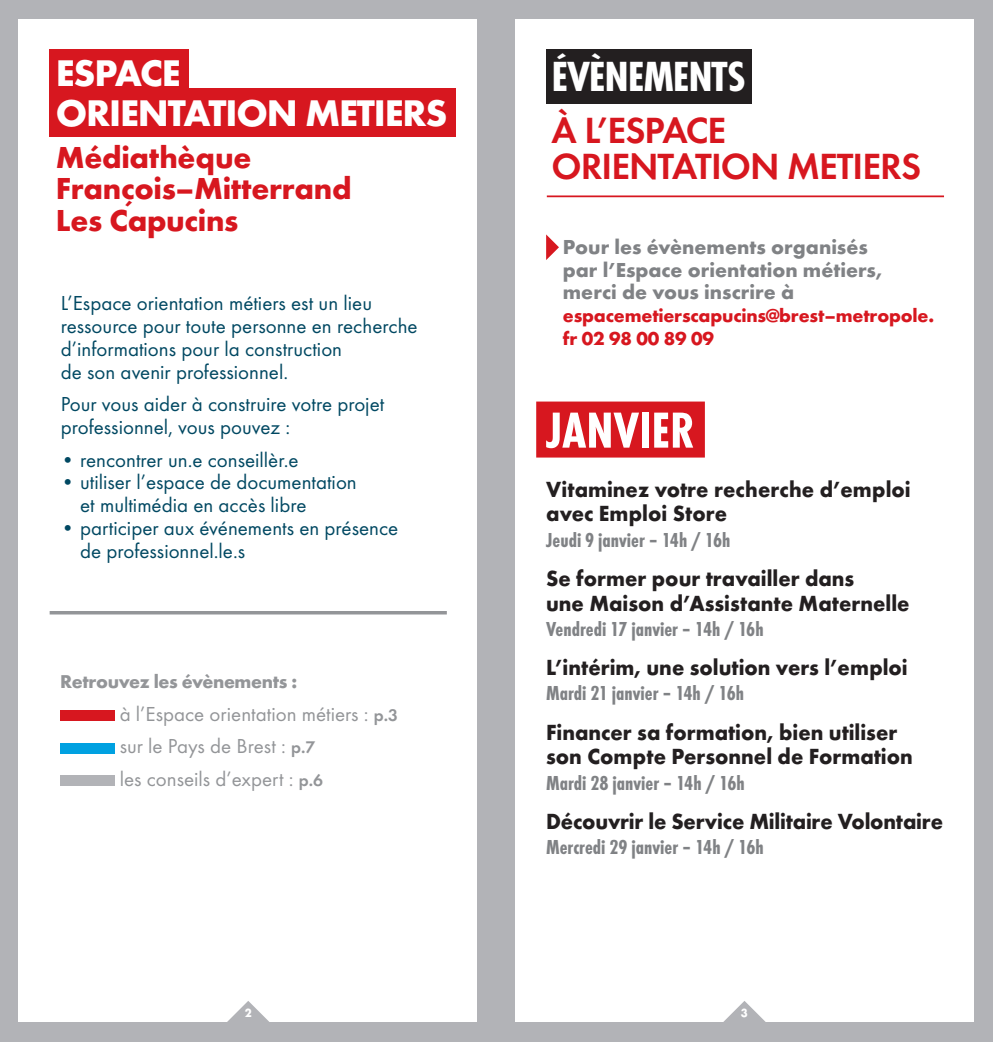
<style>
.page{position:relative;width:993px;height:1042px;background:#fff}
.page>*{position:absolute;margin:0;border:0;box-sizing:border-box;transform-origin:0 0}
.t1{font:700 condensed 52.5px "Futura T";color:#fff}
.t2{font:700 condensed 43.75px "Futura T";letter-spacing:-.025em;color:#fff;scale:1.08 1}
.t3{font:700 38.5px/40.2px "Futura T";letter-spacing:-.03em;color:#fff}
.t4{font:600 37.8px/36.8px "Futura T";letter-spacing:-.025em;color:#d7171f}
.t5{font:700 31.5px/31.5px "Futura T";letter-spacing:-.01em;color:#d7171f}
.t6{font:700 22.75px/24.5px "Futura T";color:#231f20;scale:.95 1}
.t7{font:21px/22.8px "Futura T";color:#004862}
.t8{font:700 condensed 21px "Futura T";color:#808285}
.t9{font:700 21px/22.8px "Futura T";color:#808285}
.t10{font:21px/32.7px "Futura T";color:#939598}
.t11{font:700 19.25px/22.8px "Futura T";letter-spacing:-.01em;color:#d7171f}
.t12{font:700 19.25px "Futura T";letter-spacing:-.02em;color:#939598}
.t13{font:700 12.25px "Futura T";color:#fff;scale:.95 1}
.s1{font-weight:600;font-size:17.5px}
</style>
<div class="page">
<div style="left:0;top:0;width:496px;height:1042px;background:#b2b3b7"></div>
<div style="left:496px;top:0;width:496px;height:1042px;background:#b2b3b7"></div>
<div style="left:19px;top:19px;width:458px;height:1002px;background:#fff"></div>
<div style="left:515px;top:19px;width:458px;height:1002px;background:#fff"></div>
<svg style="left:219px;top:1001px;width:58px;height:21px"></svg>
<svg style="left:715px;top:1001px;width:58px;height:21px"></svg>
<div style="left:60px;top:710px;width:54px;height:10px;background:#d7171f"></div>
<div style="left:60px;top:743px;width:54px;height:10px;background:#00a1e1"></div>
<div style="left:60px;top:775px;width:54px;height:11px;background:#b2b3b7"></div>
<div style="left:50px;top:50px;width:139px;height:55px;background:#d7171f"></div>
<div style="left:50px;top:88px;width:405px;height:48px;background:#d7171f"></div>
<div style="left:536px;top:401px;width:168px;height:56px;background:#d7171f"></div>
<svg style="left:546px;top:234px;width:12px;height:26px"></svg>
<div style="left:546px;top:50px;width:205px;height:54px;background:#231f20"></div>
<hr style="left:546px;top:195px;width:397px;height:2px;background:#d7171f">
<hr style="left:50px;top:611px;width:396px;height:3px;background:#939598">
<h3 class="t3" style="left:56px;top:53px;width:393px">ESPACE<br>ORIENTATION METIERS</h3>
<h3 class="t5" style="left:56px;top:141px;width:297px">Médiathèque<br>François–Mitterrand<br>Les Capucins</h3>
<p class="t7" style="left:61px;top:292px;width:358px">L’Espace orientation métiers est un lieu ressource pour toute personne en recherche d’informations pour la construction<br>de son avenir professionnel.</p>
<p class="t7" style="left:61px;top:393px;width:325px">Pour vous aider à construire votre projet professionnel, vous pouvez :</p>
<p class="t7" style="left:61px;top:448px;width:239px">• rencontrer un.e conseillèr.e</p>
<p class="t7" style="left:80px;top:471px;width:278px;text-indent:-19px">• utiliser l’espace de documentation et multimédia en accès libre</p>
<p class="t7" style="left:80px;top:516px;width:319px;text-indent:-19px">• participer aux événements en présence de professionnel.le.s</p>
<p class="t12" style="left:60px;top:670px;width:238px">Retrouvez les évènements :</p>
<p class="t10" style="left:120px;top:697px;width:280px">à l’Espace orientation métiers : <span class="s1">p.3 </span>sur le Pays de Brest : <span class="s1">p.7<br></span>les conseils d’expert : <span class="s1">p.6</span></p>
<h2 class="t2" style="left:551px;top:51px;width:181px">ÉVÈNEMENTS</h2>
<h3 class="t4" style="left:551px;top:111px;width:371px">À L’ESPACE<br>ORIENTATION METIERS</h3>
<p class="t9" style="left:562px;top:235px;width:321px">Pour les évènements organisés par l’Espace orientation métiers, merci de vous inscrire à</p>
<p class="t11" style="left:562px;top:304px;width:373px">espacemetierscapucins@brest–metropole. fr 02 98 00 89 09</p>
<h1 class="t1" style="left:546px;top:399px;width:150px">JANVIER</h1>
<p class="t6" style="left:546px;top:477px;width:385px">Vitaminez votre recherche d’emploi avec Emploi Store</p>
<p class="t8" style="left:546px;top:527px;width:186px">Jeudi 9 janvier – 14h / 16h</p>
<p class="t6" style="left:546px;top:566px;width:384px">Se former pour travailler dans<br>une Maison d’Assistante Maternelle</p>
<p class="t8" style="left:546px;top:616px;width:219px">Vendredi 17 janvier – 14h / 16h</p>
<p class="t6" style="left:546px;top:655px;width:382px">L’intérim, une solution vers l’emploi</p>
<p class="t8" style="left:546px;top:681px;width:199px">Mardi 21 janvier – 14h / 16h</p>
<p class="t6" style="left:546px;top:720px;width:387px">Financer sa formation, bien utiliser son Compte Personnel de Formation</p>
<p class="t8" style="left:546px;top:770px;width:200px">Mardi 28 janvier – 14h / 16h</p>
<p class="t6" style="left:546px;top:809px;width:419px">Découvrir le Service Militaire Volontaire</p>
<p class="t8" style="left:546px;top:835px;width:219px">Mercredi 29 janvier – 14h / 16h</p>
<p class="t13" style="left:245px;top:1005px;width:9px">2</p>
<p class="t13" style="left:740px;top:1005px;width:9px">3</p>
</div>
